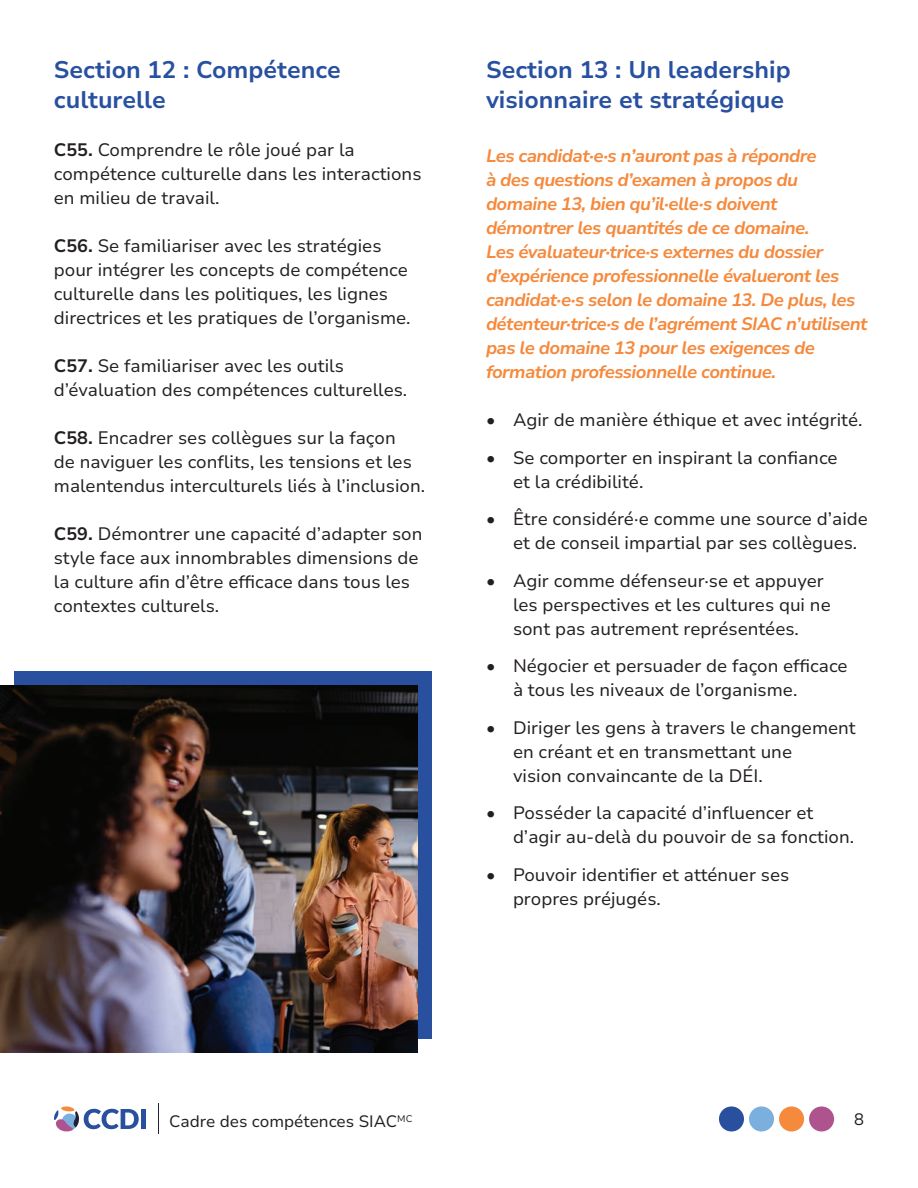
<style>
.page{position:relative;width:918px;height:1188px;background:#fff}
.page>*{position:absolute;margin:0;border:0;box-sizing:border-box;transform-origin:0 0}
.t1{font:700 24px/30px "Nunito Sans 10 pt";color:#2850a0}
.t2{font:18px/24px "Nunito Sans 10 pt";color:#231f20}
.t3{font:italic 700 18px/24px "Nunito Sans 10 pt";letter-spacing:-.035em;color:#f5893c}
.t4{font:16.5px "Nunito Sans 10 pt";color:#231f20}
.s1{font-weight:700}
</style>
<div class="page">
<svg style="left:54px;top:1106px;width:85px;height:26px"></svg>
<div style="left:141px;top:1109px;width:5px;height:20px;background:#294f9f"></div>
<hr style="left:159px;top:1104px;width:1px;height:30px;background:#202039">
<div style="left:749px;top:1106px;width:25px;height:26px;background:#7bafde;border-radius:50%"></div>
<div style="left:719px;top:1106px;width:25px;height:26px;background:#294f9f;border-radius:50%"></div>
<div style="left:779px;top:1106px;width:25px;height:26px;background:#f5893c;border-radius:50%"></div>
<div style="left:809px;top:1106px;width:25px;height:26px;background:#af538f;border-radius:50%"></div>
<div style="left:14px;top:672px;width:418px;height:367px;background:#294f9f"></div>
<img style="left:0;top:686px;width:418px;height:367px">
<h1 class="t1" style="left:54px;top:54px;width:288px">Section 12 : Compétence culturelle</h1>
<p class="t2" style="left:54px;top:137px;width:369px"><span class="s1">C55.</span> Comprendre le rôle joué par la compétence culturelle dans les interactions en milieu de travail.</p>
<p class="t2" style="left:54px;top:233px;width:358px"><span class="s1">C56.</span> Se familiariser avec les stratégies pour intégrer les concepts de compétence culturelle dans les politiques, les lignes directrices et les pratiques de l’organisme.</p>
<p class="t2" style="left:54px;top:353px;width:355px"><span class="s1">C57.</span> Se familiariser avec les outils d’évaluation des compétences culturelles.</p>
<p class="t2" style="left:54px;top:425px;width:373px"><span class="s1">C58.</span> Encadrer ses collègues sur la façon<br>de naviguer les conflits, les tensions et les malentendus interculturels liés à l’inclusion.</p>
<p class="t2" style="left:54px;top:521px;width:370px"><span class="s1">C59.</span> Démontrer une capacité d’adapter son style face aux innombrables dimensions de la culture afin d’être efficace dans tous les contextes culturels.</p>
<h1 class="t1" style="left:486px;top:54px;width:306px">Section 13 : Un leadership visionnaire et stratégique</h1>
<p class="t3" style="left:486px;top:143px;width:383px">Les candidat·e·s n’auront pas à répondre<br>à des questions d’examen à propos du domaine 13, bien qu’il·elle·s doivent démontrer les quantités de ce domaine.<br>Les évaluateur·trice·s externes du dossier d’expérience professionnelle évalueront les candidat·e·s selon le domaine 13. De plus, les détenteur·trice·s de l’agrément SIAC n’utilisent pas le domaine 13 pour les exigences de formation professionnelle continue.</p>
<p class="t2" style="left:486px;top:407px;width:378px">• Agir de manière éthique et avec intégrité.</p>
<p class="t2" style="left:513px;top:445px;width:326px;text-indent:-27px">• Se comporter en inspirant la confiance et la crédibilité.</p>
<p class="t2" style="left:513px;top:506px;width:356px;text-indent:-27px">• Être considéré·e comme une source d’aide et de conseil impartial par ses collègues.</p>
<p class="t2" style="left:513px;top:568px;width:319px;text-indent:-27px">• Agir comme défenseur·se et appuyer les perspectives et les cultures qui ne sont pas autrement représentées.</p>
<p class="t2" style="left:513px;top:653px;width:336px;text-indent:-27px">• Négocier et persuader de façon efficace à tous les niveaux de l’organisme.</p>
<p class="t2" style="left:513px;top:715px;width:344px;text-indent:-27px">• Diriger les gens à travers le changement en créant et en transmettant une<br>vision convaincante de la DÉI.</p>
<p class="t2" style="left:513px;top:800px;width:343px;text-indent:-27px">• Posséder la capacité d’influencer et d’agir au-delà du pouvoir de sa fonction.</p>
<p class="t2" style="left:513px;top:862px;width:278px;text-indent:-27px">• Pouvoir identifier et atténuer ses propres préjugés.</p>
<p class="t4" style="left:169px;top:1110px;width:245px">Cadre des compétences SIAC<sup>MC</sup></p>
<p class="t4" style="left:854px;top:1108px;width:11px">8</p>
</div>
